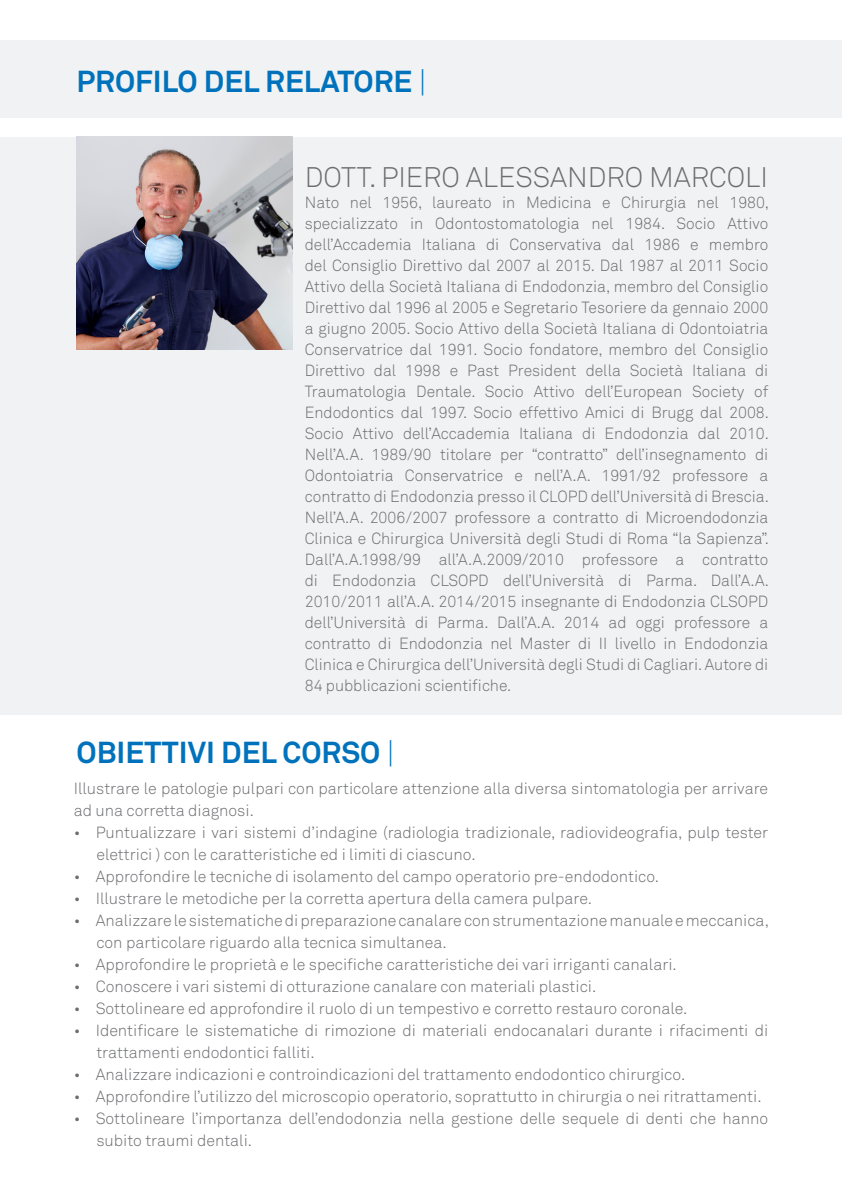
<style>
.page{position:relative;width:842px;height:1191px;background:#fff}
.page>*{position:absolute;margin:0;border:0;box-sizing:border-box;transform-origin:0 0}
.t1{font:700 30px "Akkurat Pro";color:#0072bc}
.t2{font:28px "Akkurat Light Pro";color:#6c6d70}
.t3{font:16px/21px "Akkurat Light Pro";color:#6c6d70}
.s1{font-family:"Akkurat Light Pro";font-weight:400}
</style>
<div class="page">
<div style="left:0;top:40px;width:842px;height:78px;background:#f1f2f3"></div>
<div style="left:0;top:137px;width:842px;height:577px;background:#f1f2f3"></div>
<img style="left:77px;top:137px;width:215px;height:212px">
<p class="t1" style="left:77px;top:62px;width:351px">PROFILO DEL RELATORE <span class="s1">|</span></p>
<p class="t2" style="left:305px;top:160px;width:465px">DOTT. PIERO ALESSANDRO MARCOLI</p>
<p class="t3" style="left:305px;top:192px;width:466px;text-align:justify">Nato nel 1956, laureato in Medicina e Chirurgia nel 1980, specializzato in Odontostomatologia nel 1984. Socio Attivo dell’Accademia Italiana di Conservativa dal 1986 e membro del Consiglio Direttivo dal 2007 al 2015. Dal 1987 al 2011 Socio Attivo della Società Italiana di Endodonzia, membro del Consiglio Direttivo dal 1996 al 2005 e Segretario Tesoriere da gennaio 2000 a giugno 2005. Socio Attivo della Società Italiana di Odontoiatria Conservatrice dal 1991. Socio fondatore, membro del Consiglio Direttivo dal 1998 e Past President della Società Italiana di Traumatologia Dentale. Socio Attivo dell’European Society of Endodontics dal 1997. Socio effettivo Amici di Brugg dal 2008.<br>Socio Attivo dell’Accademia Italiana di Endodonzia dal 2010.<br>Nell’A.A. 1989/90 titolare per “contratto” dell’insegnamento di Odontoiatria Conservatrice e nell’A.A. 1991/92 professore a contratto di Endodonzia presso il CLOPD dell’Università di Brescia.<br>Nell’A.A. 2006/2007 professore a contratto di Microendodonzia Clinica e Chirurgica Università degli Studi di Roma “la Sapienza”.<br>Dall’A.A.1998/99 all’A.A.2009/2010 professore a contratto di Endodonzia CLSOPD dell’Università di Parma. Dall’A.A.<br>2010/2011 all’A.A. 2014/2015 insegnante di Endodonzia CLSOPD dell’Università di Parma. Dall’A.A. 2014 ad oggi professore a contratto di Endodonzia nel Master di II livello in Endodonzia Clinica e Chirurgica dell’Università degli Studi di Cagliari. Autore di 84 pubblicazioni scientifiche.</p>
<p class="t1" style="left:77px;top:734px;width:320px">OBIETTIVI DEL CORSO <span class="s1">|</span></p>
<p class="t3" style="left:74px;top:778px;width:696px;line-height:22px">Illustrare le patologie pulpari con particolare attenzione alla diversa sintomatologia per arrivare ad una corretta diagnosi.</p>
<p class="t3" style="left:96px;top:822px;width:673px;line-height:22px;text-indent:-23px">• Puntualizzare i vari sistemi d’indagine (radiologia tradizionale, radiovideografia, pulp tester elettrici ) con le caratteristiche ed i limiti di ciascuno.</p>
<p class="t3" style="left:74px;top:866px;width:587px">• Approfondire le tecniche di isolamento del campo operatorio pre-endodontico.</p>
<p class="t3" style="left:74px;top:888px;width:520px">• Illustrare le metodiche per la corretta apertura della camera pulpare.</p>
<p class="t3" style="left:96px;top:910px;width:674px;line-height:22px;text-indent:-23px">• Analizzare le sistematiche di preparazione canalare con strumentazione manuale e meccanica, con particolare riguardo alla tecnica simultanea.</p>
<p class="t3" style="left:74px;top:954px;width:605px">• Approfondire le proprietà e le specifiche caratteristiche dei vari irriganti canalari.</p>
<p class="t3" style="left:74px;top:976px;width:524px">• Conoscere i vari sistemi di otturazione canalare con materiali plastici.</p>
<p class="t3" style="left:74px;top:998px;width:615px">• Sottolineare ed approfondire il ruolo di un tempestivo e corretto restauro coronale.</p>
<p class="t3" style="left:96px;top:1020px;width:673px;line-height:22px;text-indent:-23px">• Identificare le sistematiche di rimozione di materiali endocanalari durante i rifacimenti di trattamenti endodontici falliti.</p>
<p class="t3" style="left:74px;top:1064px;width:613px">• Analizzare indicazioni e controindicazioni del trattamento endodontico chirurgico.</p>
<p class="t3" style="left:74px;top:1086px;width:689px">• Approfondire l’utilizzo del microscopio operatorio, soprattutto in chirurgia o nei ritrattamenti.</p>
<p class="t3" style="left:96px;top:1108px;width:673px;line-height:22px;text-indent:-23px">• Sottolineare l’importanza dell’endodonzia nella gestione delle sequele di denti che hanno subito traumi dentali.</p>
</div>
